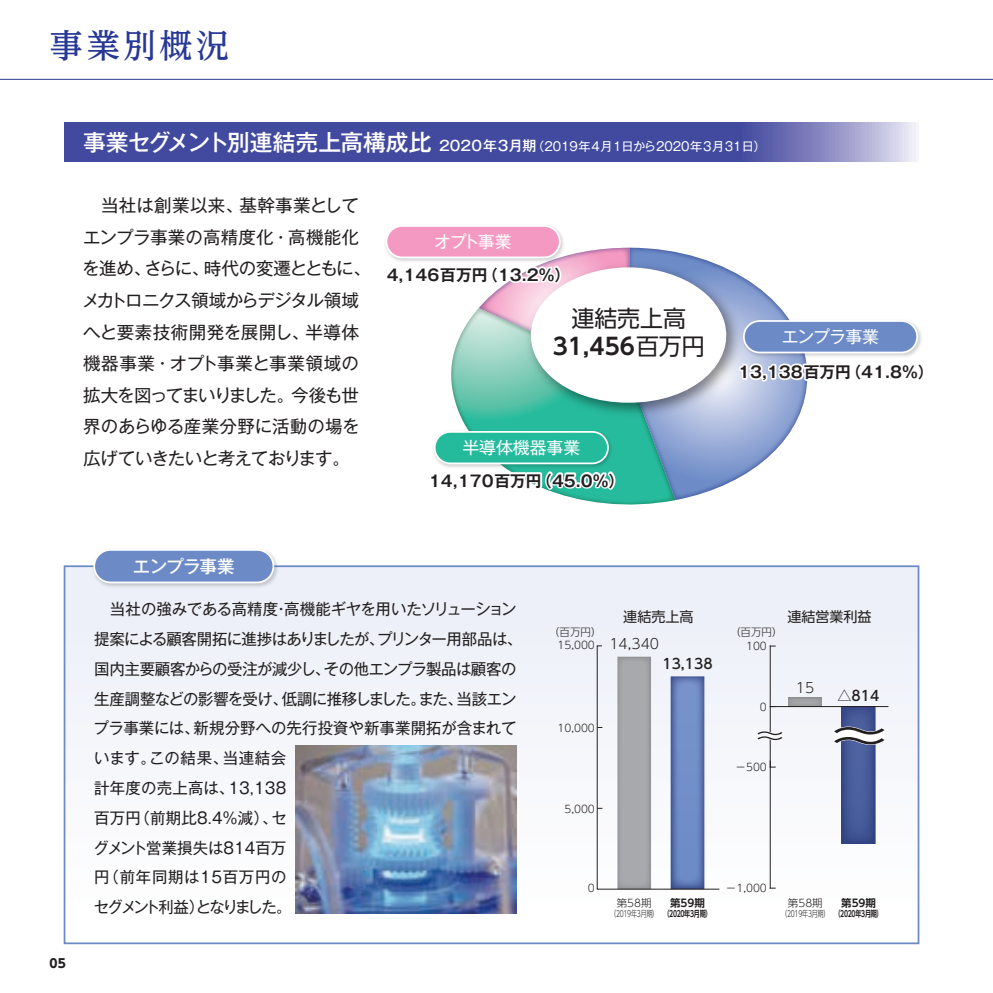
<style>
.page{position:relative;width:993px;height:993px;background:#fff}
.page>*{position:absolute;margin:0;border:0;box-sizing:border-box;transform-origin:0 0}
.t1{font:500 33.25px "UD Reimin Pro";letter-spacing:.09em;color:#273895}
.t2{font:700 22.93px "UD Shin Go Pro De";color:#231f20}
.t3{font:22.93px "UD Shin Go Pro";color:#231f20}
.t4{font:17.5px/31.5px "Gothic MB101 Pro";letter-spacing:-.025em;color:#231f20}
.t5{font:500 17.5px "Gothic MB101 Pro";letter-spacing:-.04em;color:#fff}
.t6{font:16.8px "Gothic MB101 Pro";color:#fff}
.t7{font:15.75px/29.8px "Gothic MB101 Pro";letter-spacing:-.02em;color:#231f20}
.t8{font:700 15.75px "Gothic MB101 Pro De";color:#231f20}
.t9{font:14px "UD Shin Go Pro";color:#231f20}
.t10{font:500 14px "UD Shin Go Pro";color:#231f20}
.t11{font:300 14px "UD Shin Go Pro";color:#231f20}
.t12{font:12.25px "Gothic MB101 Pro";letter-spacing:.005em;color:#fff}
.t13{font:700 12.25px "UD Shin Go Pro";color:#231f20}
.t14{font:300 10.5px "UD Shin Go Pro";color:#231f20}
.t15{font:700 10.5px "UD Shin Go Pro De";color:#231f20}
.t16{font:700 8.75px "UD Shin Go Pro De";letter-spacing:-.045em;color:#231f20;scale:.7 1}
.t17{font:300 8.75px "UD Shin Go Pro";letter-spacing:-.045em;color:#231f20;scale:.7 1}
.s1{font-weight:500;font-size:22.75px}
.s2{font-weight:500;font-size:14px}
.s3{font-family:"UD Shin Go Pro";font-weight:400}
.s4{font-family:"Koz Go Pr 6 N";font-weight:400}
</style>
<div class="page">
<svg style="left:455px;top:402px;width:220px;height:102px;fill:#2dbb9d"></svg>
<svg style="left:629px;top:402px;width:175px;height:98px"></svg>
<div style="left:64px;top:566px;width:854px;height:377px;background:#f4f6fa"></div>
<div style="left:64px;top:565px;width:855px;height:378px;border:2px solid #6c8bc6"></div>
<div style="left:788px;top:697px;width:33px;height:9px;background:#a0a1a5"></div>
<img style="left:295px;top:745px;width:221px;height:167px">
<svg style="left:64px;top:123px;width:852px;height:38px;background:#5158a7"></svg>
<hr style="left:0;top:79px;width:992px;height:1px;background:#273895">
<img style="left:520px;top:402px;width:226px;height:20px">
<img style="left:455px;top:428px;width:159px;height:3px">
<svg style="left:433px;top:431px;width:184px;height:62px"></svg>
<svg style="left:385px;top:226px;width:537px;height:176px"></svg>
<img style="left:90px;top:558px;width:190px;height:30px">
<svg style="left:93px;top:550px;width:181px;height:33px;background:#7c98cc"></svg>
<hr style="left:769px;top:645px;width:1px;height:242px;background:#231f20">
<svg style="left:769px;top:760px;width:6px;height:7px"></svg>
<svg style="left:841px;top:707px;width:33px;height:136px;background:#425594"></svg>
<hr style="left:770px;top:706px;width:118px;height:1px;background:#231f20">
<svg style="left:596px;top:645px;width:124px;height:244px"></svg>
<svg style="left:834px;top:724px;width:51px;height:21px"></svg>
<svg style="left:757px;top:730px;width:25px;height:10px"></svg>
<h1 class="t1" style="left:50px;top:18px;width:181px">事業別概況</h1>
<p class="t12" style="left:83px;top:136px;width:684px"><span class="s1">事業セグメント別連結売上高構成比</span> <span class="s2">2020年3月期</span>（2019年4月1日から2020年3月31日）</p>
<p class="t4" style="left:82px;top:187px;width:290px">　当社は創業以来、基幹事業としてエンプラ事業の高精度化・高機能化を進め、さらに、時代の変遷とともに、メカトロニクス領域からデジタル領域へと要素技術開発を展開し、半導体機器事業・オプト事業と事業領域の拡大を図ってまいりました。今後も世界のあらゆる産業分野に活動の場を広げていきたいと考えております。</p>
<p class="t5" style="left:133px;top:551px;width:103px">エンプラ事業</p>
<p class="t6" style="left:434px;top:227px;width:79px">オプト事業</p>
<p class="t8" style="left:386px;top:262px;width:185px">4,146百万円（13.2%）</p>
<h2 class="t3" style="left:571px;top:299px;width:116px">連結売上高</h2>
<h2 class="t2" style="left:552px;top:327px;width:153px">31,456<span class="s3">百万円</span></h2>
<p class="t6" style="left:462px;top:433px;width:119px">半導体機器事業</p>
<p class="t8" style="left:429px;top:467px;width:197px">14,170百万円（45.0%）</p>
<p class="t6" style="left:781px;top:322px;width:99px">エンプラ事業</p>
<p class="t8" style="left:737px;top:359px;width:197px">13,138百万円（41.8%）</p>
<p class="t13" style="left:50px;top:953px;width:18px">05</p>
<p class="t7" style="left:93px;top:592px;width:430px">　当社の強みである高精度・高機能ギヤを用いたソリューション提案による顧客開拓に進捗はありましたが、プリンター用部品は、国内主要顧客からの受注が減少し、その他エンプラ製品は顧客の生産調整などの影響を受け、低調に推移しました。また、当該エンプラ事業には、新規分野への先行投資や新事業開拓が含まれています。この結果、当連結会<br>計年度の売上高は、13,138<br>百万円（前期比8.4%減）、セ<br>グメント営業損失は814百万<br>円（前年同期は15百万円の<br>セグメント利益）となりました。</p>
<p class="t9" style="left:623px;top:605px;width:71px">連結売上高</p>
<p class="t9" style="left:787px;top:605px;width:85px">連結営業利益</p>
<p class="t14" style="left:549px;top:623px;width:54px">（百万円）</p>
<p class="t14" style="left:729px;top:623px;width:54px">（百万円）</p>
<p class="t11" style="left:609px;top:632px;width:51px">14,340</p>
<p class="t14" style="left:557px;top:636px;width:39px">15,000</p>
<p class="t14" style="left:745px;top:637px;width:22px">100</p>
<p class="t14" style="left:557px;top:718px;width:39px">10,000</p>
<p class="t14" style="left:564px;top:800px;width:32px">5,000</p>
<p class="t10" style="left:662px;top:651px;width:52px">13,138</p>
<p class="t14" style="left:759px;top:698px;width:8px">0</p>
<p class="t14" style="left:735px;top:758px;width:33px"><span class="s4">－</span>500</p>
<p class="t11" style="left:795px;top:676px;width:20px">15</p>
<p class="t10" style="left:837px;top:684px;width:43px"><span class="s4">△</span>814</p>
<p class="t14" style="left:587px;top:879px;width:8px">0</p>
<p class="t14" style="left:616px;top:894px;width:36px">第58期</p>
<p class="t17" style="left:610px;top:906px;width:70px">（2019年3月期）</p>
<p class="t15" style="left:670px;top:894px;width:36px">第59期</p>
<p class="t16" style="left:663px;top:906px;width:70px">（2020年3月期）</p>
<p class="t14" style="left:725px;top:879px;width:42px"><span class="s4">－</span>1,000</p>
<p class="t14" style="left:787px;top:894px;width:36px">第58期</p>
<p class="t17" style="left:781px;top:906px;width:70px">（2019年3月期）</p>
<p class="t15" style="left:840px;top:894px;width:36px">第59期</p>
<p class="t16" style="left:834px;top:906px;width:70px">（2020年3月期）</p>
</div>
